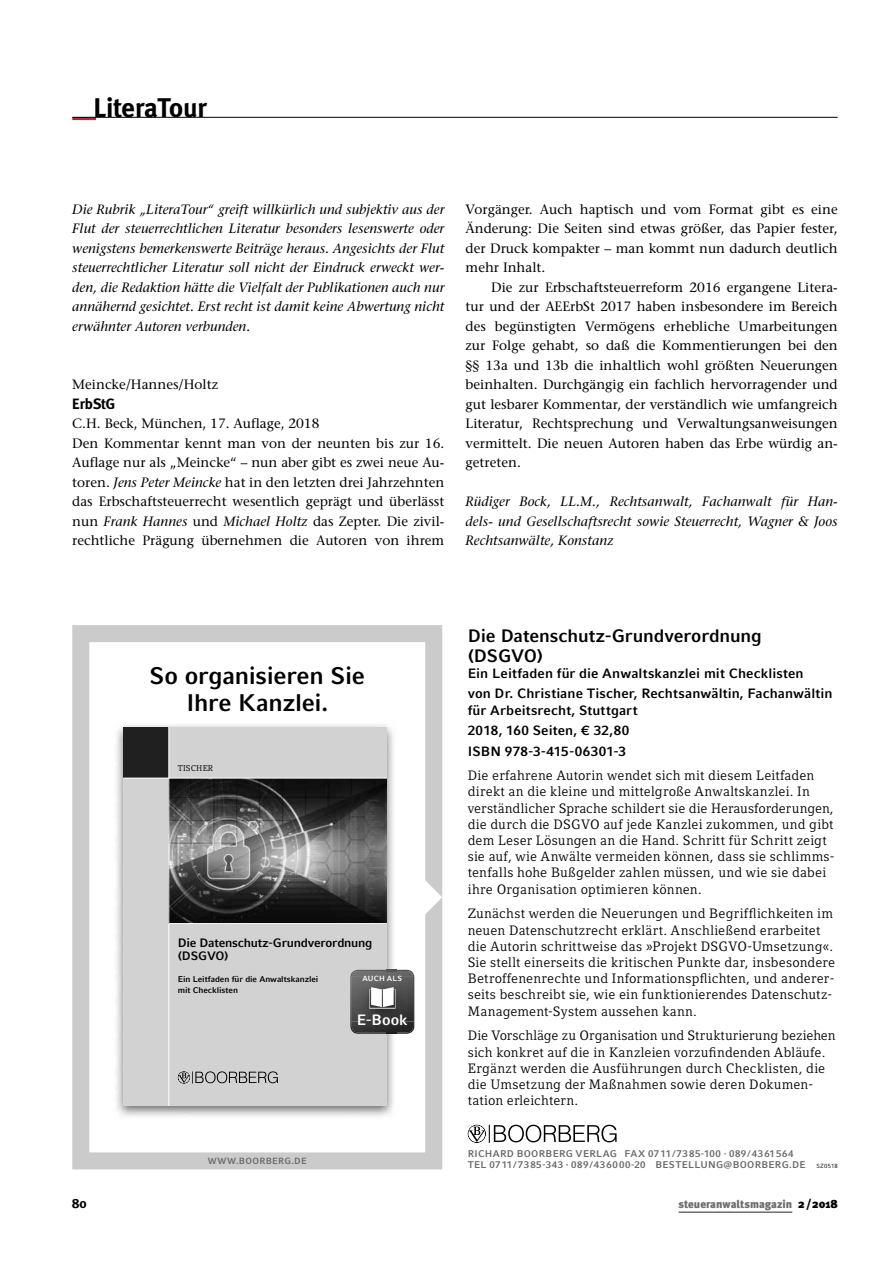
<style>
.page{position:relative;width:893px;height:1263px;background:#fff}
.page>*{position:absolute;margin:0;border:0;box-sizing:border-box;transform-origin:0 0}
.t1{font:700 27px "Meta";color:#000}
.t2{font:700 24px/26.4px "Compatil Fact LT Pro";color:#000;text-align:center}
.t3{font:700 18px/19.8px "Compatil Fact LT Pro";letter-spacing:-.01em;color:#000}
.t4{font:700 15px "Compatil Fact LT Pro";color:#fff}
.t5{font:700 15px "Meta";color:#000}
.t6{font:13.5px/16.2px "Compatil Letter LT Pro";letter-spacing:.015em;color:#000}
.t7{font:500 13.5px/19.5px "Stone Serif Std";color:#000;text-align:justify}
.t8{font:italic 500 13.5px/19.5px "Stone Serif Std";letter-spacing:.005em;color:#000;text-align:justify}
.t9{font:700 13.5px/20.4px "Compatil Fact LT Pro";letter-spacing:.015em;color:#000}
.t10{font:700 13.5px "Meta";color:#000}
.t11{font:700 12.15px/13.8px "Compatil Fact LT Pro";letter-spacing:-.02em;color:#000}
.t12{font:900 11.25px "Meta Plus";color:#6d6e71}
.t13{font:700 9.75px/11.7px "Compatil Fact LT Pro";letter-spacing:.03em;color:#6a6a6a}
.t14{font:700 9px "Compatil Fact LT Pro";letter-spacing:.03em;color:#6a6a6a}
.t15{font:700 8.4px/10.9px "Compatil Fact LT Pro";letter-spacing:-.01em;color:#000}
.t16{font:8.4px "Compatil Letter LT Pro";letter-spacing:.015em;color:#000}
.t17{font:700 7.5px "Compatil Fact LT Pro";letter-spacing:.03em;color:#fff}
.t18{font:6px "Compatil Fact LT Pro";letter-spacing:.025em;color:#000}
.s1{font-style:italic}
.s2{font-size:12px;color:#000}
</style>
<div class="page">
<div style="left:72px;top:625px;width:370px;height:544px;border:17px solid #cbcbcb"></div>
<svg style="left:424px;top:863px;width:18px;height:68px"></svg>
<svg style="left:468px;top:1125px;width:149px;height:18px"></svg>
<img style="left:116px;top:724px;width:281px;height:393px">
<div style="left:123px;top:727px;width:264px;height:378px;background:#d2d2d2"></div>
<div style="left:123px;top:727px;width:46px;height:51px;background:#202020"></div>
<img style="left:169px;top:779px;width:218px;height:144px">
<svg style="left:178px;top:1071px;width:100px;height:12px"></svg>
<hr style="left:168px;top:727px;width:1px;height:378px;background:#fff">
<hr style="left:123px;top:778px;width:264px;height:1px;background:#fff">
<hr style="left:169px;top:923px;width:218px;height:1px;background:#fff">
<img style="left:397px;top:970px;width:17px;height:51px">
<img style="left:350px;top:970px;width:19px;height:6px">
<img style="left:405px;top:1021px;width:9px;height:13px">
<img style="left:350px;top:1021px;width:10px;height:13px">
<img style="left:413px;top:976px;width:1px;height:45px">
<img style="left:350px;top:976px;width:2px;height:45px">
<svg style="left:360px;top:1021px;width:45px;height:13px"></svg>
<img style="left:360px;top:983px;width:45px;height:38px">
<svg style="left:369px;top:970px;width:28px;height:39px"></svg>
<hr style="left:679px;top:1211px;width:113px;height:2px;background:#6d6e71">
<hr style="left:72px;top:117px;width:24px;height:3px;background:#b82837">
<hr style="left:72px;top:117px;width:766px;height:1px;background:#000">
<h1 class="t1" style="left:94px;top:92px;width:115px">LiteraTour</h1>
<p class="t8" style="left:72px;top:199px;width:374px">Die Rubrik „LiteraTour“ greift willkürlich und subjektiv aus der Flut der steuerrechtlichen Literatur besonders lesenswerte oder wenigstens bemerkenswerte Beiträge heraus. Angesichts der Flut steuerrechtlicher Literatur soll nicht der Eindruck erweckt wer&shy;den, die Redaktion hätte die Vielfalt der Publikationen auch nur annähernd gesichtet. Erst recht ist damit keine Abwertung nicht erwähnter Autoren verbunden.</p>
<p class="t7" style="left:72px;top:375px;width:147px">Meincke/Hannes/Holtz</p>
<p class="t5" style="left:72px;top:395px;width:44px">ErbStG</p>
<p class="t7" style="left:72px;top:414px;width:374px;text-align:left">C.H. Beck, München, 17. Auflage, 2018<br>Den Kommentar kennt man von der neunten bis zur 16.<br>Auflage nur als „Meincke“ – nun aber gibt es zwei neue Au&shy;toren. <span class="s1">Jens Peter Meincke</span> hat in den letzten drei Jahrzehnten das Erbschaftsteuerrecht wesentlich geprägt und überlässt nun <span class="s1">Frank Hannes</span> und <span class="s1">Michael Holtz</span> das Zepter. Die zivil&shy;rechtliche Prägung übernehmen die Autoren von ihrem</p>
<p class="t7" style="left:466px;top:199px;width:374px">Vorgänger. Auch haptisch und vom Format gibt es eine Änderung: Die Seiten sind etwas größer, das Papier fester, der Druck kompakter – man kommt nun dadurch deutlich mehr Inhalt.</p>
<p class="t7" style="left:466px;top:277px;width:374px;text-indent:26px">Die zur Erbschaftsteuerreform 2016 ergangene Litera&shy;tur und der AEErbSt 2017 haben insbesondere im Bereich des begünstigten Vermögens erhebliche Umarbeitungen zur Folge gehabt, so daß die Kommentierungen bei den §§ 13a und 13b die inhaltlich wohl größten Neuerungen beinhalten. Durchgängig ein fachlich hervorragender und gut lesbarer Kommentar, der verständlich wie umfangreich Literatur, Rechtsprechung und Verwaltungsanweisungen vermittelt. Die neuen Autoren haben das Erbe würdig an&shy;getreten.</p>
<p class="t8" style="left:466px;top:492px;width:374px">Rüdiger Bock, LL.M., Rechtsanwalt, Fachanwalt für Han&shy;dels- und Gesellschaftsrecht sowie Steuerrecht, Wagner &amp; Joos Rechtsanwälte, Konstanz</p>
<h2 class="t2" style="left:150px;top:663px;width:217px">So organisieren Sie<br>Ihre Kanzlei.</h2>
<p class="t16" style="left:178px;top:763px;width:37px">TISCHER</p>
<p class="t11" style="left:178px;top:935px;width:196px">Die Datenschutz-Grundverordnung (DSGVO)</p>
<p class="t15" style="left:178px;top:974px;width:142px">Ein Leitfaden für die Anwaltskanzlei mit Checklisten</p>
<p class="t17" style="left:362px;top:974px;width:41px">AUCH ALS</p>
<p class="t4" style="left:357px;top:1011px;width:53px">E-Book</p>
<h3 class="t3" style="left:468px;top:626px;width:296px">Die Datenschutz-Grundverordnung (DSGVO)</h3>
<p class="t9" style="left:468px;top:663px;width:366px">Ein Leitfaden für die Anwaltskanzlei mit Checklisten<br>von Dr. Christiane Tischer, Rechtsanwältin, Fachanwältin</p>
<p class="t9" style="left:468px;top:700px;width:171px">für Arbeitsrecht, Stuttgart<br>2018, 160 Seiten, € 32,80<br>ISBN 978-3-415-06301-3</p>
<p class="t6" style="left:468px;top:767px;width:368px">Die erfahrene Autorin wendet sich mit diesem Leitfaden direkt an die kleine und mittelgroße Anwaltskanzlei. In verständlicher Sprache schildert sie die Herausforderungen, die durch die DSGVO auf jede Kanzlei zukommen, und gibt dem Leser Lösungen an die Hand. Schritt für Schritt zeigt sie auf, wie Anwälte vermeiden können, dass sie schlimms&shy;tenfalls hohe Bußgelder zahlen müssen, und wie sie dabei ihre Organisation optimieren können.</p>
<p class="t6" style="left:468px;top:906px;width:369px">Zunächst werden die Neuerungen und Begrifflichkeiten im neuen Datenschutzrecht erklärt. Anschließend erarbeitet die Autorin schrittweise das »Projekt DSGVO-Umsetzung«.<br>Sie stellt einerseits die kritischen Punkte dar, insbesondere Betroffenenrechte und Informationspflichten, und anderer&shy;seits beschreibt sie, wie ein funktionierendes Datenschutz-Management-System aussehen kann.</p>
<p class="t6" style="left:468px;top:1027px;width:369px">Die Vorschläge zu Organisation und Strukturierung beziehen sich konkret auf die in Kanzleien vorzufindenden Abläufe.<br>Ergänzt werden die Ausführungen durch Checklisten, die die Umsetzung der Maßnahmen sowie deren Dokumen&shy;tation erleichtern.</p>
<p class="t14" style="left:208px;top:1156px;width:100px">WWW.BOORBERG.DE</p>
<p class="t13" style="left:468px;top:1147px;width:339px">RICHARD BOORBERG VERLAG FAX 07 11 / 73 85-100 · 089 / 43 61 564<br>TEL 07 11 / 73 85-343 · 089 / 43 60 00-20 BESTELLUNG@BOORBERG.DE</p>
<p class="t18" style="left:816px;top:1163px;width:23px">SZ0518</p>
<p class="t10" style="left:72px;top:1195px;width:16px">80</p>
<p class="t12" style="left:679px;top:1197px;width:161px">steueranwaltsmagazin <span class="s2">2 /2018</span></p>
</div>
